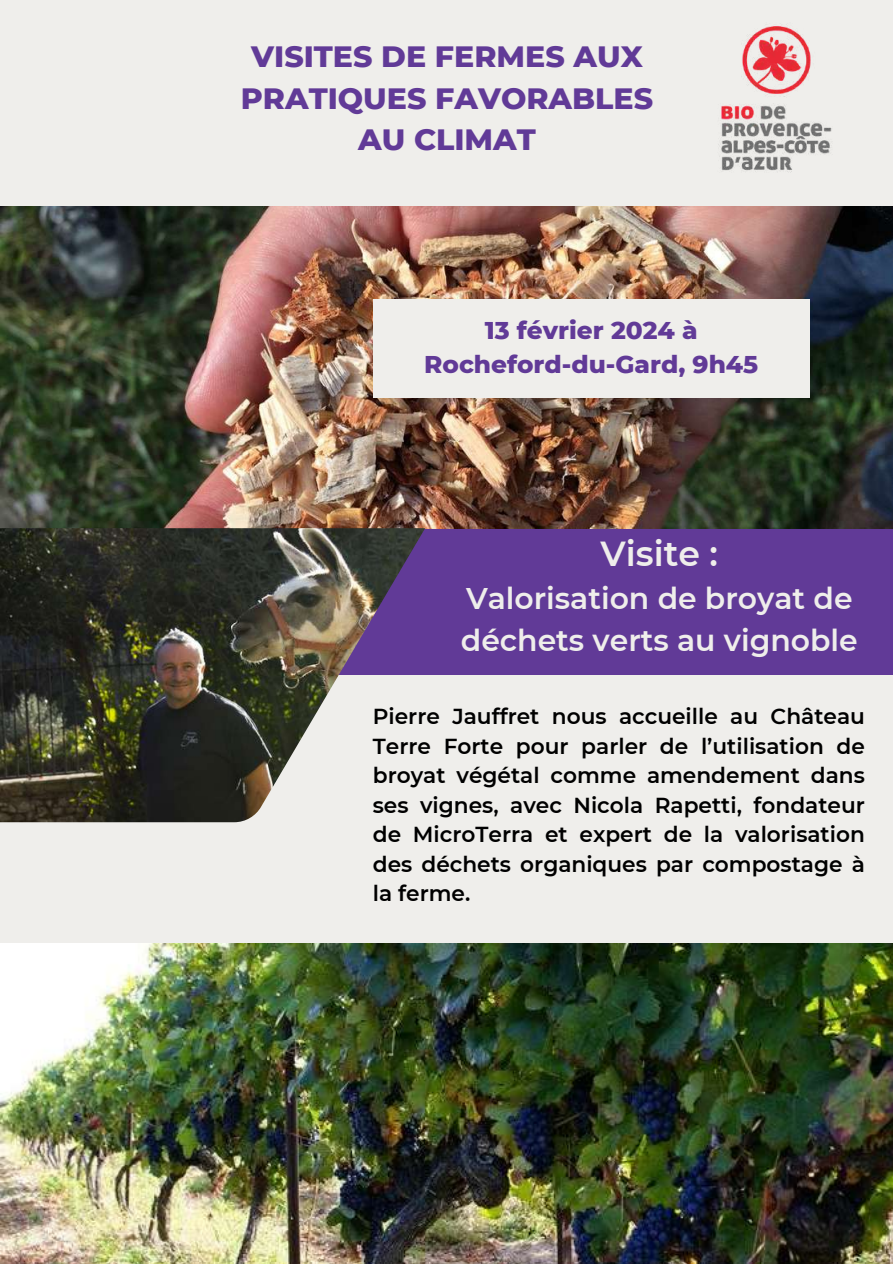
<style>
.page{position:relative;width:893px;height:1264px;background:#fff}
.page>*{position:absolute;margin:0;border:0;box-sizing:border-box;transform-origin:0 0}
.t1{font:600 34.65px "Montserrat";color:#efeeeb}
.t2{font:800 30px/41.7px "Montserrat";color:#613a97;text-align:center}
.t3{font:600 29.85px/41.7px "Montserrat";color:#efeeeb}
.t4{font:800 24.75px/33.8px "Montserrat";color:#613a97;text-align:center}
.t5{font:600 21.6px/29.5px "Montserrat";color:#000;text-align:justify}
</style>
<div class="page">
<div style="left:0;top:0;width:892px;height:1263px;background:#efeeeb"></div>
<div style="left:281px;top:525px;width:611px;height:149px;background:#613a97"></div>
<img style="left:0;top:206px;width:892px;height:322px">
<img style="left:0;top:528px;width:425px;height:294px">
<div style="left:373px;top:299px;width:436px;height:99px;background:#efeeeb"></div>
<img style="left:718px;top:25px;width:114px;height:148px">
<img style="left:1px;top:943px;width:891px;height:320px">
<h2 class="t2" style="left:241px;top:35px;width:414px">VISITES DE FERMES AUX<br>PRATIQUES FAVORABLES<br>AU CLIMAT</h2>
<p class="t4" style="left:424px;top:314px;width:335px">13 février 2024 à<br>Rocheford-du-Gard, 9h45</p>
<h1 class="t1" style="left:600px;top:533px;width:119px">Visite :</h1>
<h3 class="t3" style="left:461px;top:577px;width:398px">Valorisation de broyat de déchets verts au vignoble</h3>
<p class="t5" style="left:373px;top:701px;width:493px">Pierre Jauffret nous accueille au Château Terre Forte pour parler de l’utilisation de broyat végétal comme amendement dans ses vignes, avec Nicola Rapetti, fondateur de MicroTerra et expert de la valorisation des déchets organiques par compostage à la ferme.</p>
</div>
